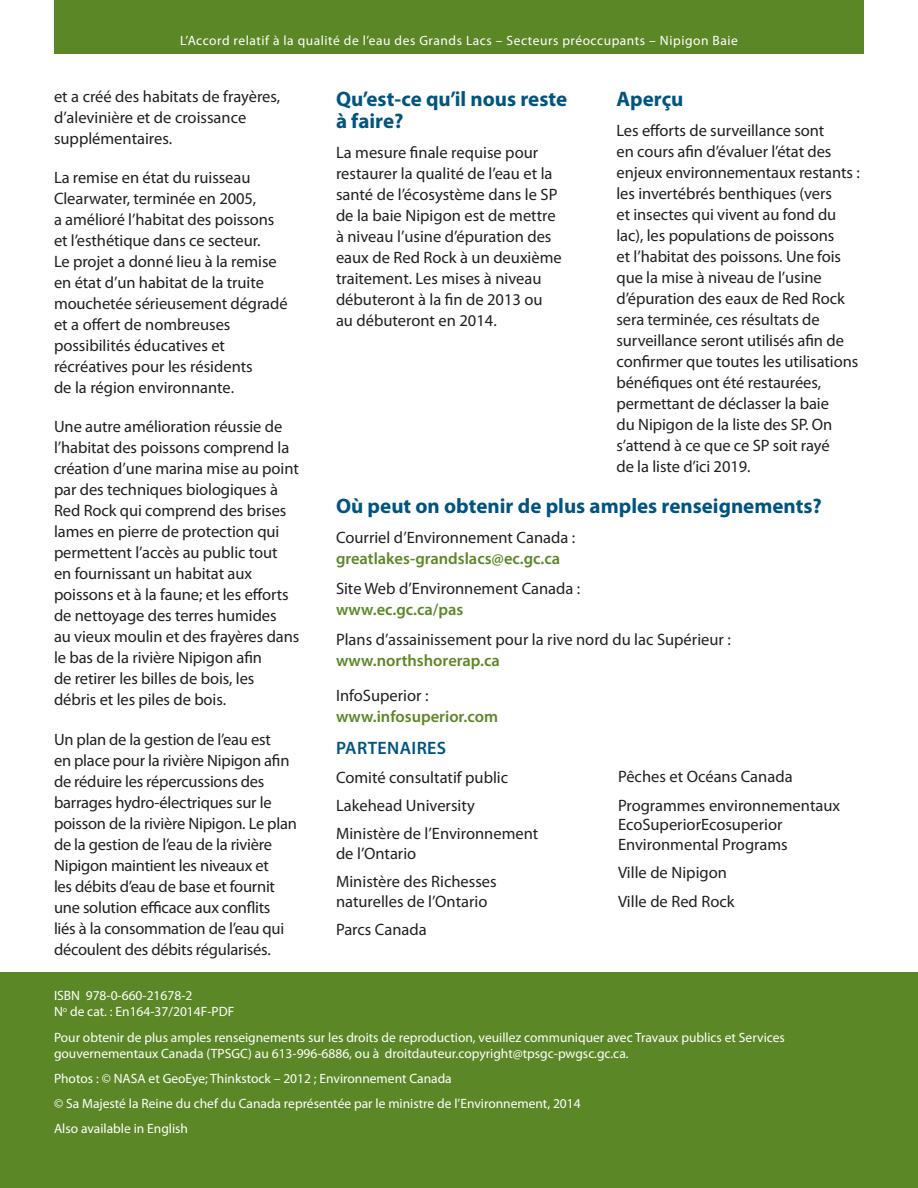
<style>
.page{position:relative;width:918px;height:1188px;background:#fff}
.page>*{position:absolute;margin:0;border:0;box-sizing:border-box;transform-origin:0 0}
.t1{font:700 21px/22.5px "Myriad Pro";color:#005480}
.t2{font:600 18px "Myriad Pro";letter-spacing:.02em;color:#005480}
.t3{font:16.5px/21px "Myriad Pro";letter-spacing:-.005em;color:#231f20}
.t4{font:600 16.5px "Myriad Pro";color:#5c8727}
.t5{font:13.5px/16.2px "Myriad Pro";color:#fff}
.t6{font:13.5px "Myriad Pro";letter-spacing:.04em;color:#fff}
</style>
<div class="page">
<div style="left:54px;top:0;width:810px;height:54px;background:#5c8727"></div>
<div style="left:0;top:972px;width:918px;height:216px;background:#5c8727"></div>
<p class="t6" style="left:180px;top:32px;width:559px">L’Accord relatif à la qualité de l’eau des Grands Lacs – Secteurs préoccupants – Nipigon Baie</p>
<p class="t3" style="left:54px;top:86px;width:228px">et a créé des habitats de frayères, d’alevinière et de croissance supplémentaires.</p>
<p class="t3" style="left:54px;top:167px;width:235px">La remise en état du ruisseau<br>Clearwater, terminée en 2005,<br>a amélioré l’habitat des poissons et l’esthétique dans ce secteur.<br>Le projet a donné lieu à la remise en état d’un habitat de la truite mouchetée sérieusement dégradé et a offert de nombreuses possibilités éducatives et récréatives pour les résidents<br>de la région environnante.</p>
<p class="t3" style="left:54px;top:416px;width:247px">Une autre amélioration réussie de l’habitat des poissons comprend la création d’une marina mise au point par des techniques biologiques à Red Rock qui comprend des brises lames en pierre de protection qui permettent l’accès au public tout<br>en fournissant un habitat aux poissons et à la faune; et les efforts de nettoyage des terres humides<br>au vieux moulin et des frayères dans le bas de la rivière Nipigon afin<br>de retirer les billes de bois, les débris et les piles de bois.</p>
<p class="t3" style="left:54px;top:728px;width:244px">Un plan de la gestion de l’eau est<br>en place pour la rivière Nipigon afin de réduire les répercussions des barrages hydro-électriques sur le poisson de la rivière Nipigon. Le plan de la gestion de l’eau de la rivière Nipigon maintient les niveaux et<br>les débits d’eau de base et fournit une solution efficace aux conflits<br>liés à la consommation de l’eau qui découlent des débits régularisés.</p>
<p class="t1" style="left:336px;top:87px;width:233px">Qu’est-ce qu’il nous reste à faire?</p>
<p class="t3" style="left:336px;top:142px;width:227px">La mesure finale requise pour restaurer la qualité de l’eau et la santé de l’écosystème dans le SP de la baie Nipigon est de mettre à niveau l’usine d’épuration des eaux de Red Rock à un deuxième traitement. Les mises à niveau débuteront à la fin de 2013 ou au débuteront en 2014.</p>
<p class="t1" style="left:616px;top:87px;width:68px">Aperçu</p>
<p class="t3" style="left:616px;top:119px;width:245px">Les efforts de surveillance sont<br>en cours afin d’évaluer l’état des enjeux environnementaux restants : les invertébrés benthiques (vers<br>et insectes qui vivent au fond du lac), les populations de poissons<br>et l’habitat des poissons. Une fois que la mise à niveau de l’usine d’épuration des eaux de Red Rock sera terminée, ces résultats de surveillance seront utilisés afin de confirmer que toutes les utilisations bénéfiques ont été restaurées, permettant de déclasser la baie<br>du Nipigon de la liste des SP. On s’attend à ce que ce SP soit rayé<br>de la liste d’ici 2019.</p>
<p class="t1" style="left:336px;top:494px;width:487px">Où peut on obtenir de plus amples renseignements?</p>
<p class="t3" style="left:336px;top:527px;width:241px">Courriel d’Environnement Canada :</p>
<p class="t4" style="left:336px;top:548px;width:226px">greatlakes-grandslacs@ec.gc.ca</p>
<p class="t3" style="left:336px;top:578px;width:246px">Site Web d’Environnement Canada :</p>
<p class="t4" style="left:336px;top:599px;width:129px">www.ec.gc.ca/pas</p>
<p class="t3" style="left:336px;top:629px;width:396px">Plans d’assainissement pour la rive nord du lac Supérieur :</p>
<p class="t4" style="left:336px;top:650px;width:165px">www.northshorerap.ca</p>
<p class="t3" style="left:336px;top:684px;width:94px">InfoSuperior :</p>
<p class="t4" style="left:336px;top:706px;width:164px">www.infosuperior.com</p>
<p class="t2" style="left:336px;top:737px;width:112px">Partenaires</p>
<p class="t3" style="left:336px;top:762px;width:204px;line-height:28.5px">Comité consultatif public<br>Lakehead University<br>Ministère de l’Environnement</p>
<p class="t3" style="left:336px;top:839px;width:162px;line-height:28.5px">de l’Ontario<br>Ministère des Richesses</p>
<p class="t3" style="left:336px;top:887px;width:153px;line-height:28.5px">naturelles de l’Ontario<br>Parcs Canada</p>
<p class="t3" style="left:618px;top:762px;width:224px;line-height:28.5px">Pêches et Océans Canada<br>Programmes environnementaux</p>
<p class="t3" style="left:618px;top:815px;width:171px;line-height:19.5px">EcoSuperiorEcosuperior<br>Environmental Programs</p>
<p class="t3" style="left:618px;top:858px;width:118px;line-height:28.5px">Ville de Nipigon<br>Ville de Red Rock</p>
<p class="t5" style="left:54px;top:987px;width:182px">ISBN 978-0-660-21678-2<br>N<sup>o</sup> de cat. : En164-37/2014F-PDF</p>
<p class="t5" style="left:54px;top:1029px;width:732px">Pour obtenir de plus amples renseignements sur les droits de reproduction, veuillez communiquer avec Travaux publics et Services gouvernementaux Canada (TPSGC) au 613-996-6886, ou à droitdauteur.copyright@tpsgc-pwgsc.gc.ca.</p>
<p class="t5" style="left:54px;top:1066px;width:528px;line-height:25.2px">Photos : © NASA et GeoEye; Thinkstock – 2012 ; Environnement Canada<br>© Sa Majesté la Reine du chef du Canada représentée par le ministre de l’Environnement, 2014<br>Also available in English</p>
</div>
